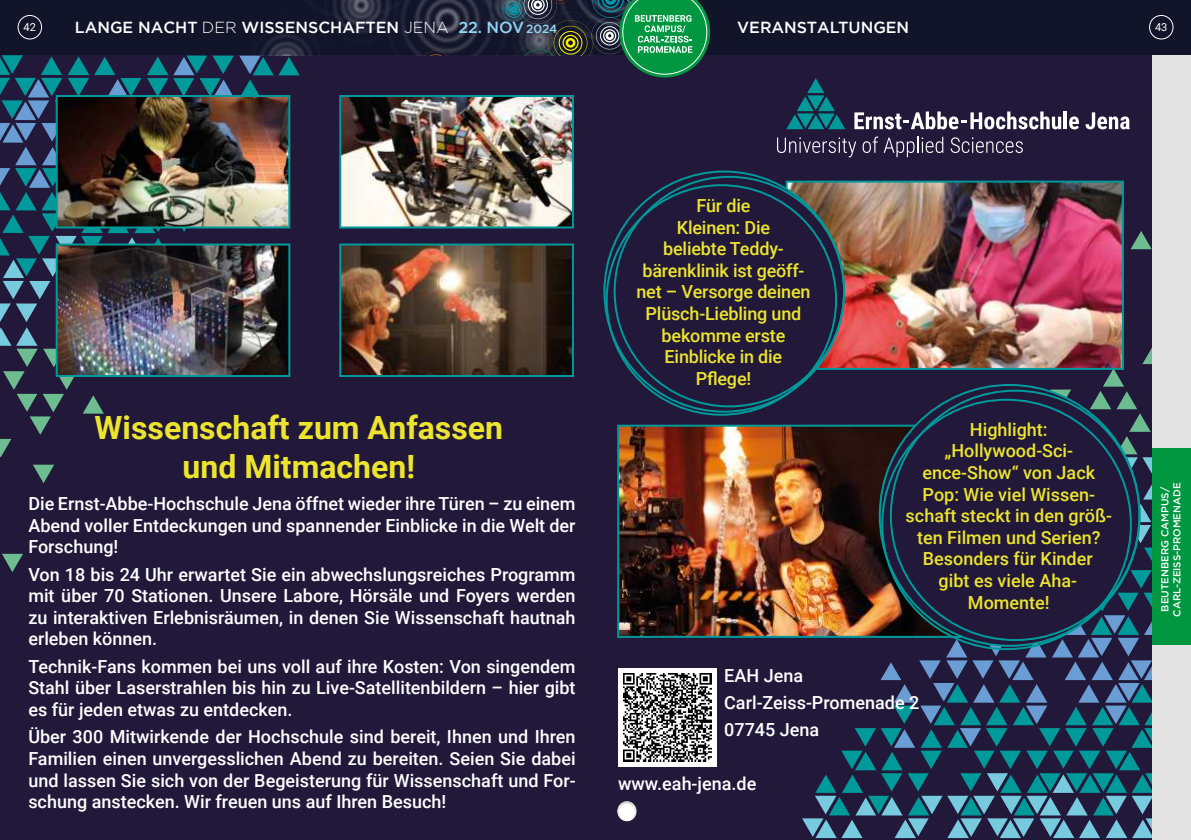
<style>
.page{position:relative;width:1191px;height:840px;background:#fff}
.page>*{position:absolute;margin:0;border:0;box-sizing:border-box;transform-origin:0 0}
.t1{font:700 32px/38.4px "Roboto";color:#ece42e;text-align:center}
.t2{font:500 18px/21.6px "Roboto";color:#fff;text-align:justify}
.t3{font:500 18px/21.6px "Roboto";color:#ece42e;text-align:center}
.t4{font:500 16px "Gotham";color:#fff}
.t5{font:11px "Roboto";color:#fff}
.t6{font:500 10px/12px "Gotham";color:#fff;text-align:center}
.s1{font-weight:300}
.s2{color:#92d5f7}
.s3{font-size:12px;color:#92d5f7}
</style>
<div class="page">
<div style="left:0;top:37px;width:1168px;height:802px;background:#21183a"></div>
<svg style="left:2px;top:553px;width:21px;height:19px"></svg>
<svg style="left:33px;top:464px;width:21px;height:19px"></svg>
<svg style="left:1130px;top:231px;width:21px;height:18px"></svg>
<svg style="left:788px;top:349px;width:363px;height:488px"></svg>
<img style="left:845px;top:180px;width:279px;height:190px">
<img style="left:617px;top:424px;width:261px;height:213px">
<svg style="left:786px;top:78px;width:59px;height:51px"></svg>
<svg style="left:854px;top:111px;width:207px;height:18px"></svg>
<hr style="left:1063px;top:111px;width:4px;height:18px;background:#fff">
<svg style="left:1069px;top:116px;width:9px;height:13px"></svg>
<svg style="left:1085px;top:112px;width:44px;height:17px"></svg>
<svg style="left:777px;top:137px;width:79px;height:20px"></svg>
<svg style="left:862px;top:136px;width:81px;height:21px"></svg>
<svg style="left:950px;top:137px;width:72px;height:16px"></svg>
<img style="left:339px;top:95px;width:235px;height:133px">
<img style="left:0;top:54px;width:312px;height:403px">
<img style="left:339px;top:243px;width:235px;height:134px">
<svg style="left:603px;top:170px;width:242px;height:242px"></svg>
<svg style="left:605px;top:184px;width:232px;height:231px"></svg>
<svg style="left:613px;top:176px;width:232px;height:231px"></svg>
<svg style="left:878px;top:384px;width:262px;height:262px"></svg>
<svg style="left:881px;top:398px;width:250px;height:251px"></svg>
<svg style="left:890px;top:389px;width:250px;height:251px"></svg>
<div style="left:618px;top:668px;width:98px;height:98px;background:#fff"></div>
<img style="left:623px;top:673px;width:88px;height:88px">
<svg style="left:617px;top:801px;width:20px;height:21px"></svg>
<div style="left:1151px;top:45px;width:40px;height:794px;background:#e4e3e3"></div>
<div style="left:1151px;top:448px;width:40px;height:196px;background:#009740"></div>
<div style="left:0;top:0;width:1191px;height:54px;background:#12152a"></div>
<img style="left:178px;top:0;width:662px;height:55px">
<svg style="left:414px;top:45px;width:43px;height:10px"></svg>
<div style="left:18px;top:15px;width:24px;height:24px;border:1px solid #fff;border-radius:50%"></div>
<div style="left:1149px;top:15px;width:24px;height:24px;border:1px solid #fff;border-radius:50%"></div>
<svg style="left:492px;top:0;width:218px;height:77px"></svg>
<p class="t5" style="left:24px;top:21px;width:14px">42</p>
<p class="t4" style="left:75px;top:18px;width:484px">LANGE NACHT <span class="s1">DER</span> WISSENSCHAFTEN <span class="s1">JENA</span> <span class="s2">22. NOV</span> <span class="s3">2024</span></p>
<p class="t4" style="left:737px;top:18px;width:173px">VERANSTALTUNGEN</p>
<p class="t5" style="left:1155px;top:21px;width:14px">43</p>
<h1 class="t1" style="left:95px;top:408px;width:410px">Wissenschaft zum Anfassen und Mitmachen!</h1>
<p class="t2" style="left:28px;top:494px;width:549px">Die Ernst-Abbe-Hochschule Jena ˆffnet wieder ihre T¸ren ñ zu einem Abend voller Entdeckungen und spannender Einblicke in die Welt der Forschung!</p>
<p class="t2" style="left:28px;top:564px;width:549px">Von 18 bis 24 Uhr erwartet Sie ein abwechslungsreiches Programm mit ¸ber 70 Stationen. Unsere Labore, Hˆrs‰le und Foyers werden zu interaktiven Erlebnisr‰umen, in denen Sie Wissenschaft hautnah erleben kˆnnen.</p>
<p class="t2" style="left:28px;top:656px;width:549px">Technik-Fans kommen bei uns voll auf ihre Kosten: Von singendem Stahl ¸ber Laserstrahlen bis hin zu Live-Satellitenbildern ñ hier gibt es f¸r jeden etwas zu entdecken.</p>
<p class="t2" style="left:28px;top:727px;width:549px">‹ber 300 Mitwirkende der Hochschule sind bereit, Ihnen und Ihren Familien einen unvergesslichen Abend zu bereiten. Seien Sie dabei und lassen Sie sich von der Begeisterung f¸r Wissenschaft und For&shy;schung anstecken. Wir freuen uns auf Ihren Besuch!</p>
<p class="t3" style="left:636px;top:196px;width:176px">F¸r die<br>Kleinen: Die<br>beliebte Teddy&shy;b‰renklinik ist geˆff&shy;net ñ Versorge deinen<br>Pl¸sch-Liebling und bekomme erste<br>Einblicke in die<br>Pflege!</p>
<p class="t3" style="left:905px;top:419px;width:208px">Highlight:<br>ÑHollywood-Sci&shy;ence-Showì von Jack<br>Pop: Wie viel Wissen&shy;schaft steckt in den grˆfl&shy;ten Filmen und Serien?<br>Besonders f¸r Kinder<br>gibt es viele Aha-<br>Momente!</p>
<p class="t2" style="left:724px;top:663px;width:197px;line-height:27.2px;text-align:left">EAH Jena<br>Carl-Zeiss-Promenade 2<br>07745 Jena</p>
<p class="t2" style="left:618px;top:773px;width:140px">www.eah-jena.de</p>
<p class="t6" style="left:1159px;top:616px;width:135px;rotate:-90deg">BEUTENBERG CAMPUS/<br>CARL-ZEISS-PROMENADE</p>
</div>
